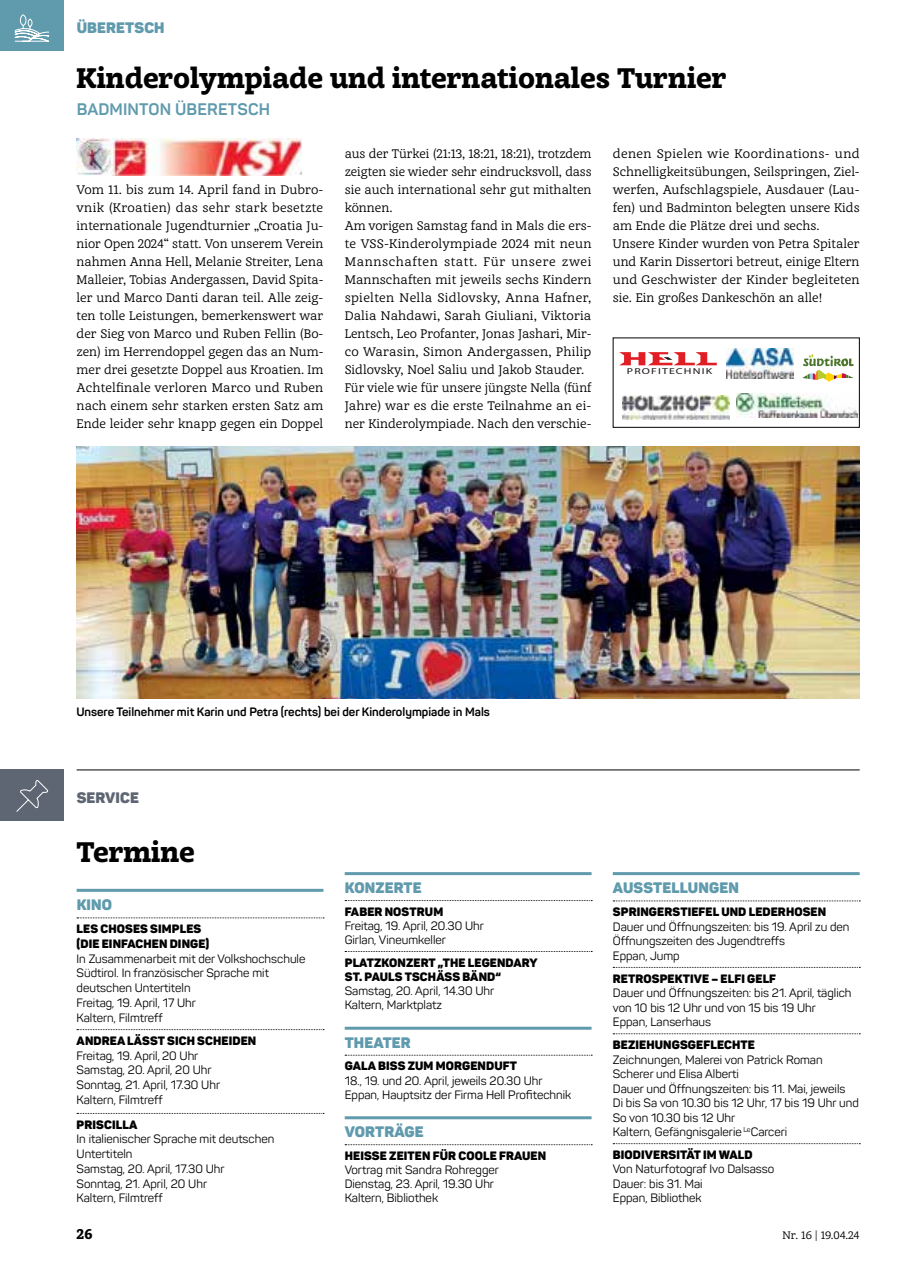
<style>
.page{position:relative;width:915px;height:1276px;background:#fff}
.page>*{position:absolute;margin:0;border:0;box-sizing:border-box;transform-origin:0 0}
.t1{font:900 27px "Achille IIFY";color:#000}
.t2{font:700 16.5px "Panton";letter-spacing:.01em;color:#5f9aad}
.t3{font:900 15px "Panton";letter-spacing:.01em;color:#5f9aad}
.t4{font:900 15px "Panton";letter-spacing:.01em;color:#5e6673}
.t5{font:900 13.5px "Achille IIFY";color:#000}
.t6{font:12px/18px "Achille IIFY";color:#000}
.t7{font:12px/14.7px "Panton";color:#000}
.t8{font:900 12px/14.7px "Panton";letter-spacing:.01em;color:#000}
.t9{font:700 12px "Panton";color:#000}
.t10{font:10.5px "Achille IIFY";color:#000}
.t11{font:8.55px "Myriad Pro";letter-spacing:.095em;color:#1b161a;scale:1.37 1}
</style>
<div class="page">
<img style="left:76px;top:446px;width:783px;height:252px">
<img style="left:76px;top:138px;width:225px;height:38px">
<img style="left:736px;top:394px;width:120px;height:23px">
<svg style="left:619px;top:352px;width:97px;height:13px"></svg>
<svg style="left:802px;top:354px;width:51px;height:28px"></svg>
<svg style="left:622px;top:395px;width:108px;height:25px"></svg>
<img style="left:622px;top:396px;width:107px;height:23px">
<img style="left:726px;top:349px;width:67px;height:29px">
<hr style="left:77px;top:889px;width:246px;height:3px;background:#5f9aad">
<svg style="left:77px;top:917px;width:247px;height:1px"></svg>
<svg style="left:77px;top:1029px;width:247px;height:1px"></svg>
<svg style="left:77px;top:1113px;width:247px;height:1px"></svg>
<div style="left:0;top:770px;width:64px;height:51px;background:#5e6673"></div>
<svg style="left:16px;top:780px;width:33px;height:32px"></svg>
<hr style="left:77px;top:769px;width:782px;height:1px;background:#000">
<hr style="left:344px;top:872px;width:247px;height:3px;background:#5f9aad">
<svg style="left:345px;top:900px;width:247px;height:1px"></svg>
<svg style="left:345px;top:951px;width:247px;height:1px"></svg>
<hr style="left:344px;top:1026px;width:247px;height:3px;background:#5f9aad">
<svg style="left:345px;top:1054px;width:247px;height:1px"></svg>
<hr style="left:344px;top:1116px;width:247px;height:3px;background:#5f9aad">
<svg style="left:345px;top:1144px;width:247px;height:1px"></svg>
<hr style="left:612px;top:872px;width:247px;height:3px;background:#5f9aad">
<svg style="left:613px;top:900px;width:247px;height:1px"></svg>
<svg style="left:613px;top:967px;width:247px;height:1px"></svg>
<svg style="left:613px;top:1033px;width:247px;height:1px"></svg>
<svg style="left:613px;top:1143px;width:247px;height:1px"></svg>
<div style="left:0;top:0;width:64px;height:51px;background:#5f9aad"></div>
<svg style="left:14px;top:14px;width:36px;height:28px"></svg>
<p class="t3" style="left:77px;top:18px;width:89px">ÜBERETSCH</p>
<h1 class="t1" style="left:77px;top:59px;width:651px">Kinderolympiade und internationales Turnier</h1>
<h2 class="t2" style="left:77px;top:99px;width:195px">BADMINTON ÜBERETSCH</h2>
<p class="t6" style="left:77px;top:180px;width:248px;text-align:justify">Vom 11. bis zum 14. April fand in Dubro&shy;vnik (Kroatien) das sehr stark besetzte internationale Jugendturnier „Croatia Ju&shy;nior Open 2024“ statt. Von unserem Verein nahmen Anna Hell, Melanie Streiter, Lena Malleier, Tobias Andergassen, David Spita&shy;ler und Marco Danti daran teil. Alle zeig&shy;ten tolle Leistungen, bemerkenswert war der Sieg von Marco und Ruben Fellin (Bo&shy;zen) im Herrendoppel gegen das an Num&shy;mer drei gesetzte Doppel aus Kroatien. Im Achtelfinale verloren Marco und Ruben nach einem sehr starken ersten Satz am Ende leider sehr knapp gegen ein Doppel</p>
<p class="t6" style="left:344px;top:144px;width:248px">aus der Türkei (21:13, 18:21, 18:21), trotzdem zeigten sie wieder sehr eindrucksvoll, dass sie auch international sehr gut mithalten können.<br>Am vorigen Samstag fand in Mals die ers&shy;te VSS-Kinderolympiade 2024 mit neun Mannschaften statt. Für unsere zwei Mannschaften mit jeweils sechs Kindern spielten Nella Sidlovsky, Anna Hafner, Dalia Nahdawi, Sarah Giuliani, Viktoria Lentsch, Leo Profanter, Jonas Jashari, Mir&shy;co Warasin, Simon Andergassen, Philip Sidlovsky, Noel Saliu und Jakob Stauder.<br>Für viele wie für unsere jüngste Nella (fünf Jahre) war es die erste Teilnahme an ei&shy;ner Kinderolympiade. Nach den verschie-</p>
<p class="t6" style="left:612px;top:144px;width:248px">denen Spielen wie Koordinations- und Schnelligkeitsübungen, Seilspringen, Ziel&shy;werfen, Aufschlagspiele, Ausdauer (Lau&shy;fen) und Badminton belegten unsere Kids am Ende die Plätze drei und sechs.<br>Unsere Kinder wurden von Petra Spitaler und Karin Dissertori betreut, einige Eltern und Geschwister der Kinder begleiteten sie. Ein großes Dankeschön an alle!</p>
<p class="t11" style="left:626px;top:365px;width:64px">PROFITECHNIK</p>
<p class="t9" style="left:76px;top:704px;width:415px">Unsere Teilnehmer mit Karin und Petra (rechts) bei der Kinderolympiade in Mals</p>
<p class="t4" style="left:77px;top:787px;width:64px">SERVICE</p>
<h1 class="t1" style="left:77px;top:833px;width:120px">Termine</h1>
<p class="t3" style="left:77px;top:895px;width:37px">KINO</p>
<p class="t8" style="left:77px;top:921px;width:134px">LES CHOSES SIMPLES (DIE EINFACHEN DINGE)</p>
<p class="t7" style="left:77px;top:951px;width:230px">In Zusammenarbeit mit der Volkshochschule<br>Südtirol. In französischer Sprache mit deutschen Untertiteln<br>Freitag, 19. April, 17 Uhr<br>Kaltern, Filmtreff</p>
<p class="t8" style="left:77px;top:1033px;width:181px">ANDREA LÄSST SICH SCHEIDEN</p>
<p class="t7" style="left:77px;top:1048px;width:145px">Freitag, 19. April, 20 Uhr<br>Samstag, 20. April, 20 Uhr<br>Sonntag, 21. April, 17.30 Uhr<br>Kaltern, Filmtreff</p>
<p class="t8" style="left:77px;top:1117px;width:62px">PRISCILLA</p>
<p class="t7" style="left:77px;top:1131px;width:199px">In italienischer Sprache mit deutschen<br>Untertiteln<br>Samstag, 20. April, 17.30 Uhr<br>Sonntag, 21. April, 20 Uhr<br>Kaltern, Filmtreff</p>
<p class="t3" style="left:344px;top:878px;width:78px">KONZERTE</p>
<p class="t8" style="left:344px;top:904px;width:100px">FABER NOSTRUM</p>
<p class="t7" style="left:344px;top:918px;width:141px;line-height:14.1px">Freitag, 19. April, 20.30 Uhr<br>Girlan, Vineumkeller</p>
<p class="t8" style="left:344px;top:955px;width:194px;line-height:14.1px">PLATZKONZERT „THE LEGENDARY<br>ST. PAULS TSCHÄSS BÄND“</p>
<p class="t7" style="left:344px;top:983px;width:151px;line-height:14.1px">Samstag, 20. April, 14.30 Uhr<br>Kaltern, Marktplatz</p>
<p class="t3" style="left:344px;top:1032px;width:68px">THEATER</p>
<p class="t8" style="left:344px;top:1058px;width:174px">GALA BISS ZUM MORGENDUFT</p>
<p class="t7" style="left:344px;top:1073px;width:228px;line-height:14.1px">18., 19. und 20. April, jeweils 20.30 Uhr<br>Eppan, Hauptsitz der Firma Hell Profitechnik</p>
<p class="t3" style="left:344px;top:1122px;width:80px">VORTRÄGE</p>
<p class="t8" style="left:344px;top:1148px;width:203px">HEISSE ZEITEN FÜR COOLE FRAUEN</p>
<p class="t7" style="left:344px;top:1162px;width:156px;line-height:14.1px">Vortrag mit Sandra Rohregger<br>Dienstag, 23. April, 19.30 Uhr<br>Kaltern, Bibliothek</p>
<p class="t3" style="left:612px;top:878px;width:127px">AUSSTELLUNGEN</p>
<p class="t8" style="left:612px;top:904px;width:215px">SPRINGERSTIEFEL UND LEDERHOSEN</p>
<p class="t7" style="left:612px;top:919px;width:238px">Dauer und Öffnungszeiten: bis 19. April zu den<br>Öffnungszeiten des Jugendtreffs<br>Eppan, Jump</p>
<p class="t8" style="left:612px;top:971px;width:165px">RETROSPEKTIVE – ELFI GELF</p>
<p class="t7" style="left:612px;top:985px;width:240px">Dauer und Öffnungszeiten: bis 21. April, täglich von 10 bis 12 Uhr und von 15 bis 19 Uhr<br>Eppan, Lanserhaus</p>
<p class="t8" style="left:612px;top:1037px;width:143px">BEZIEHUNGSGEFLECHTE</p>
<p class="t7" style="left:612px;top:1052px;width:247px">Zeichnungen, Malerei von Patrick Roman Scherer und Elisa Alberti<br>Dauer und Öffnungszeiten: bis 11. Mai, jeweils<br>Di bis Sa von 10.30 bis 12 Uhr, 17 bis 19 Uhr und So von 10.30 bis 12 Uhr<br>Kaltern, Gefängnisgalerie <sup>Le</sup>Carceri</p>
<p class="t8" style="left:612px;top:1147px;width:141px">BIODIVERSITÄT IM WALD</p>
<p class="t7" style="left:612px;top:1162px;width:163px">Von Naturfotograf Ivo Dalsasso<br>Dauer: bis 31. Mai<br>Eppan, Bibliothek</p>
<p class="t5" style="left:77px;top:1224px;width:17px">26</p>
<p class="t10" style="left:782px;top:1227px;width:79px">Nr. 16 | 19.04.24</p>
</div>
